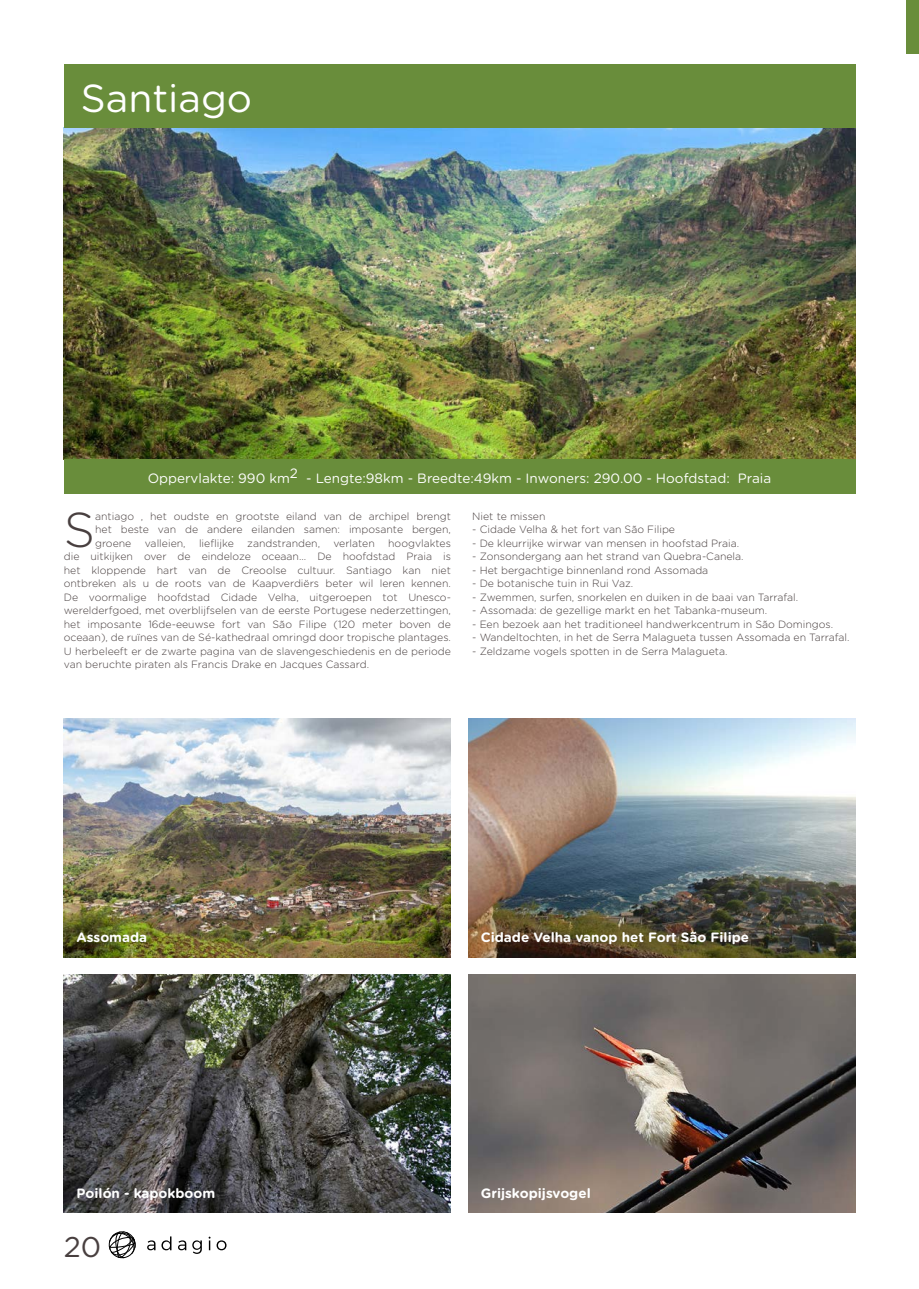
<style>
.page{position:relative;width:919px;height:1289px;background:#fff}
.page>*{position:absolute;margin:0;border:0;box-sizing:border-box;transform-origin:0 0}
.t1{font:300 48.9px "Gotham Rounded";color:#483f3f}
.t2{font:39px "Gotham Rounded";color:#fff}
.t3{font:28.5px "Gotham Rounded";color:#483f3f}
.t4{font:13.5px "Gotham Rounded";color:#fff}
.t5{font:700 13.5px "Gotham Rounded";color:#fff}
.t6{font:300 10.5px/13.5px "Gotham Rounded";color:#483f3f;text-align:justify}
</style>
<div class="page">
<svg style="left:108px;top:1231px;width:28px;height:27px"></svg>
<svg style="left:147px;top:1240px;width:8px;height:10px"></svg>
<svg style="left:161px;top:1236px;width:10px;height:14px"></svg>
<svg style="left:178px;top:1240px;width:8px;height:10px"></svg>
<svg style="left:192px;top:1240px;width:10px;height:13px"></svg>
<svg style="left:208px;top:1236px;width:2px;height:14px"></svg>
<svg style="left:216px;top:1240px;width:10px;height:10px"></svg>
<img style="left:64px;top:128px;width:791px;height:331px">
<div style="left:64px;top:64px;width:791px;height:64px;background:#698d3b"></div>
<img style="left:468px;top:719px;width:387px;height:238px">
<img style="left:468px;top:974px;width:387px;height:238px">
<img style="left:64px;top:974px;width:387px;height:238px">
<div style="left:64px;top:459px;width:791px;height:34px;background:#698d3b"></div>
<div style="left:906px;top:0;width:12px;height:54px;background:#698d3b"></div>
<img style="left:64px;top:719px;width:387px;height:238px">
<p class="t2" style="left:81px;top:71px;width:173px">Santiago</p>
<p class="t4" style="left:148px;top:469px;width:625px">Oppervlakte: 990 km2 - Lengte:98km - Breedte:49km - Inwoners: 290.00 - Hoofdstad: Praia</p>
<p class="t6" style="left:472px;top:508px;width:75px">Niet te missen</p>
<p class="t6" style="left:472px;top:522px;width:204px">- Cidade Velha &amp; het fort van São Filipe</p>
<p class="t6" style="left:472px;top:535px;width:268px">- De kleurrijke wirwar van mensen in hoofstad Praia.</p>
<p class="t6" style="left:472px;top:549px;width:273px">- Zonsondergang aan het strand van Quebra-Canela.</p>
<p class="t6" style="left:472px;top:562px;width:237px">- Het bergachtige binnenland rond Assomada</p>
<p class="t6" style="left:472px;top:576px;width:163px">- De botanische tuin in Rui Vaz.</p>
<p class="t6" style="left:472px;top:589px;width:327px">- Zwemmen, surfen, snorkelen en duiken in de baai van Tarrafal.</p>
<p class="t6" style="left:472px;top:603px;width:296px">- Assomada: de gezellige markt en het Tabanka-museum.</p>
<p class="t6" style="left:472px;top:616px;width:362px">- Een bezoek aan het traditioneel handwerkcentrum in São Domingos.</p>
<p class="t6" style="left:472px;top:630px;width:379px">- Wandeltochten, in het de Serra Malagueta tussen Assomada en Tarrafal.</p>
<p class="t6" style="left:472px;top:643px;width:257px">- Zeldzame vogels spotten in de Serra Malagueta.</p>
<p class="t1" style="left:64px;top:496px;width:33px">S</p>
<p class="t6" style="left:95px;top:508px;width:357px">antiago , het oudste en grootste eiland van de archipel brengt het beste van de andere eilanden samen: imposante bergen, groene</p>
<p class="t6" style="left:64px;top:535px;width:388px;text-indent:324px">hoogvlaktes die uitkijken over de eindeloze oceaan... De hoofdstad Praia is het kloppende hart van de Creoolse cultuur. Santiago kan niet ontbreken als u de roots van de Kaapverdiërs beter wil leren kennen.<br>De voormalige hoofdstad Cidade Velha, uitgeroepen tot Unesco&shy;werelderfgoed, met overblijfselen van de eerste Portugese nederzettingen, het imposante 16de-eeuwse fort van São Filipe (120 meter boven de oceaan), de ruïnes van de Sé-kathedraal omringd door tropische plantages.<br>U herbeleeft er de zwarte pagina van de slavengeschiedenis en de periode van beruchte piraten als Francis Drake en Jacques Cassard.</p>
<p class="t6" style="left:145px;top:535px;width:42px">valleien,</p>
<p class="t6" style="left:199px;top:535px;width:36px">lieflijke</p>
<p class="t6" style="left:247px;top:535px;width:74px">zandstranden,</p>
<p class="t6" style="left:333px;top:535px;width:43px">verlaten</p>
<p class="t5" style="left:77px;top:927px;width:72px">Assomada</p>
<p class="t5" style="left:77px;top:1182px;width:140px">Poilón - kapokboom</p>
<h3 class="t3" style="left:64px;top:1227px;width:39px">20</h3>
<p class="t5" style="left:480px;top:927px;width:270px">Cidade Velha vanop het Fort São Filipe</p>
<p class="t5" style="left:480px;top:1182px;width:111px">Grijskopijsvogel</p>
</div>
